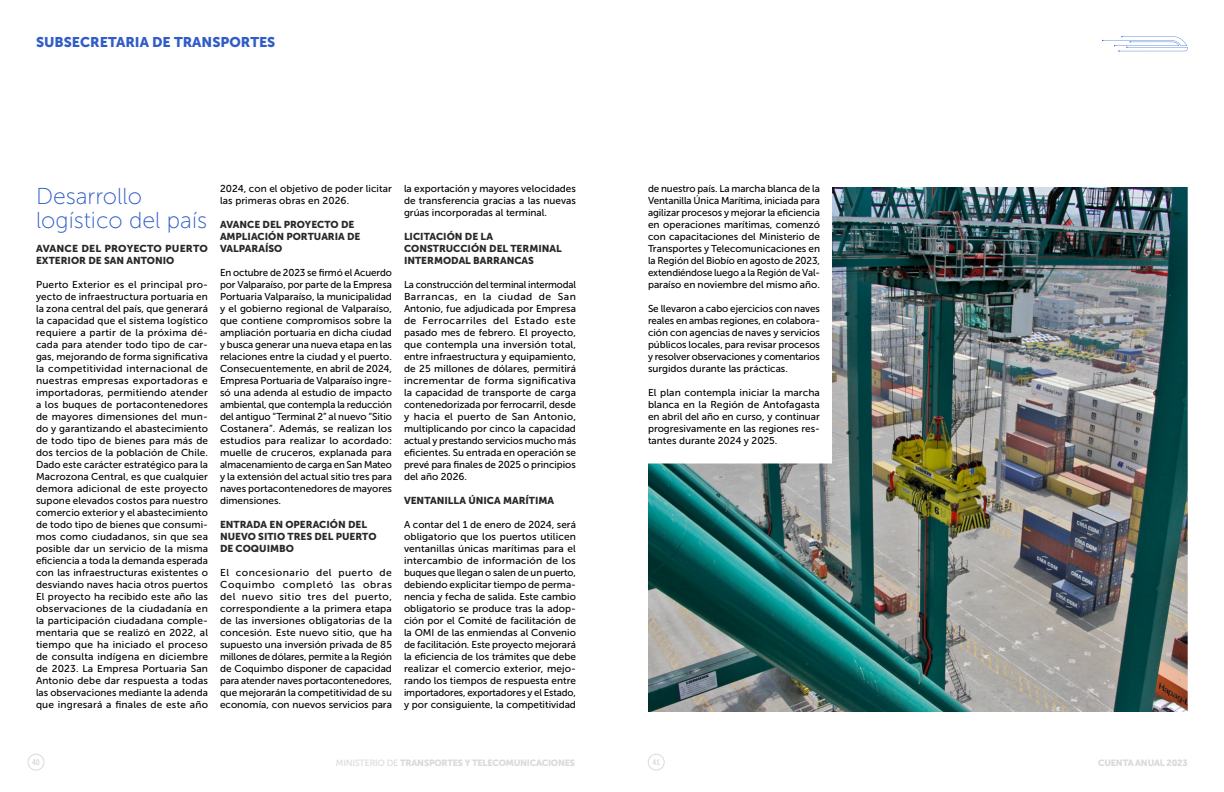
<style>
.page{position:relative;width:1224px;height:792px;background:#fff}
.page>*{position:absolute;margin:0;border:0;box-sizing:border-box;transform-origin:0 0}
.t1{font:23px/24px "Museo Sans 100";color:#305cc7}
.t2{font:14px "Museo Sans 900";color:#305cc7}
.t3{font:10px/12px "Museo Sans 500";color:#000;text-align:justify}
.t4{font:10px/12px "Museo Sans 900";color:#282827}
.t5{font:9px "Museo Sans 900";letter-spacing:-.025em;color:#dadada}
.t6{font:8px "Museo Sans Cond 700";color:#dadada}
.s1{font-family:"Museo Sans 500"}
</style>
<div class="page">
<div style="left:28px;top:754px;width:16px;height:16px;border:1px solid #dadada;border-radius:50%"></div>
<svg style="left:1102px;top:36px;width:86px;height:16px"></svg>
<div style="left:648px;top:754px;width:16px;height:16px;border:1px solid #dadada;border-radius:50%"></div>
<img style="left:648px;top:187px;width:540px;height:525px">
<h2 class="t2" style="left:36px;top:34px;width:241px">SUBSECRETARIA DE TRANSPORTES</h2>
<h1 class="t1" style="left:36px;top:184px;width:173px">Desarrollo logístico del país</h1>
<p class="t4" style="left:36px;top:242px;width:173px">AVANCE DEL PROYECTO PUERTO<br>EXTERIOR DE SAN ANTONIO</p>
<p class="t3" style="left:36px;top:279px;width:174px">Puerto Exterior es el principal pro&shy;yecto de infraestructura portuaria en la zona central del país, que generará la capacidad que el sistema logístico requiere a partir de la próxima dé&shy;cada para atender todo tipo de car&shy;gas, mejorando de forma significativa la competitividad internacional de nuestras empresas exportadoras e importadoras, permitiendo atender a los buques de portacontenedores de mayores dimensiones del mun&shy;do y garantizando el abastecimiento de todo tipo de bienes para más de dos tercios de la población de Chile.<br>Dado este carácter estratégico para la Macrozona Central, es que cualquier demora adicional de este proyecto supone elevados costos para nuestro comercio exterior y el abastecimiento de todo tipo de bienes que consumi&shy;mos como ciudadanos, sin que sea posible dar un servicio de la misma eficiencia a toda la demanda esperada con las infraestructuras existentes o desviando naves hacia otros puertos El proyecto ha recibido este año las observaciones de la ciudadanía en la participación ciudadana comple&shy;mentaria que se realizó en 2022, al tiempo que ha iniciado el proceso de consulta indígena en diciembre de 2023. La Empresa Portuaria San Antonio debe dar respuesta a todas las observaciones mediante la adenda que ingresará a finales de este año</p>
<p class="t3" style="left:220px;top:183px;width:174px">2024, con el objetivo de poder licitar las primeras obras en 2026.</p>
<p class="t4" style="left:220px;top:218px;width:142px">AVANCE DEL PROYECTO DE<br>AMPLIACIÓN PORTUARIA DE<br>VALPARAÍSO</p>
<p class="t3" style="left:220px;top:267px;width:174px">En octubre de 2023 se firmó el Acuerdo por Valparaíso, por parte de la Empresa Portuaria Valparaíso, la municipalidad y el gobierno regional de Valparaíso, que contiene compromisos sobre la ampliación portuaria en dicha ciudad y busca generar una nueva etapa en las relaciones entre la ciudad y el puerto.<br>Consecuentemente, en abril de 2024, Empresa Portuaria de Valparaíso ingre&shy;só una adenda al estudio de impacto ambiental, que contempla la reducción del antiguo “Terminal 2” al nuevo “Sitio Costanera”. Además, se realizan los estudios para realizar lo acordado: muelle de cruceros, explanada para almacenamiento de carga en San Mateo y la extensión del actual sitio tres para naves portacontenedores de mayores dimensiones.</p>
<p class="t4" style="left:220px;top:518px;width:158px">ENTRADA EN OPERACIÓN DEL<br>NUEVO SITIO TRES DEL PUERTO<br>DE COQUIMBO</p>
<p class="t3" style="left:220px;top:567px;width:174px">El concesionario del puerto de Coquimbo completó las obras del nuevo sitio tres del puerto, correspondiente a la primera etapa de las inversiones obligatorias de la concesión. Este nuevo sitio, que ha supuesto una inversión privada de 85 millones de dólares, permite a la Región de Coquimbo disponer de capacidad para atender naves portacontenedores, que mejorarán la competitividad de su economía, con nuevos servicios para</p>
<p class="t3" style="left:404px;top:183px;width:173px">la exportación y mayores velocidades de transferencia gracias a las nuevas grúas incorporadas al terminal.</p>
<p class="t4" style="left:404px;top:230px;width:159px">LICITACIÓN DE LA<br>CONSTRUCCIÓN DEL TERMINAL<br>INTERMODAL BARRANCAS</p>
<p class="t3" style="left:404px;top:279px;width:174px">La construcción del terminal intermodal Barrancas, en la ciudad de San Antonio, fue adjudicada por Empresa de Ferrocarriles del Estado este pasado mes de febrero. El proyecto, que contempla una inversión total, entre infraestructura y equipamiento, de 25 millones de dólares, permitirá incrementar de forma significativa la capacidad de transporte de carga contenedorizada por ferrocarril, desde y hacia el puerto de San Antonio, multiplicando por cinco la capacidad actual y prestando servicios mucho más eficientes. Su entrada en operación se prevé para finales de 2025 o principios del año 2026.</p>
<p class="t4" style="left:404px;top:494px;width:152px">VENTANILLA ÚNICA MARÍTIMA</p>
<p class="t3" style="left:404px;top:519px;width:174px">A contar del 1 de enero de 2024, será obligatorio que los puertos utilicen ventanillas únicas marítimas para el intercambio de información de los buques que llegan o salen de un puerto, debiendo explicitar tiempo de perma&shy;nencia y fecha de salida. Este cambio obligatorio se produce tras la adop&shy;ción por el Comité de facilitación de la OMI de las enmiendas al Convenio de facilitación. Este proyecto mejorará la eficiencia de los trámites que debe realizar el comercio exterior, mejo&shy;rando los tiempos de respuesta entre importadores, exportadores y el Estado, y por consiguiente, la competitividad</p>
<p class="t6" style="left:32px;top:758px;width:9px">40</p>
<p class="t5" style="left:336px;top:757px;width:241px"><span class="s1">MINISTERIO DE</span> TRANSPORTES Y TELECOMUNICACIONES</p>
<p class="t3" style="left:648px;top:183px;width:174px">de nuestro país. La marcha blanca de la Ventanilla Única Marítima, iniciada para agilizar procesos y mejorar la eficiencia en operaciones marítimas, comenzó con capacitaciones del Ministerio de Transportes y Telecomunicaciones en la Región del Biobío en agosto de 2023, extendiéndose luego a la Región de Val&shy;paraíso en noviembre del mismo año.</p>
<p class="t3" style="left:648px;top:303px;width:174px">Se llevaron a cabo ejercicios con naves reales en ambas regiones, en colabora&shy;ción con agencias de naves y servicios públicos locales, para revisar procesos y resolver observaciones y comentarios surgidos durante las prácticas.</p>
<p class="t3" style="left:648px;top:387px;width:174px">El plan contempla iniciar la marcha blanca en la Región de Antofagasta en abril del año en curso, y continuar progresivamente en las regiones res&shy;tantes durante 2024 y 2025.</p>
<p class="t6" style="left:653px;top:758px;width:9px">41</p>
<p class="t5" style="left:1098px;top:757px;width:91px">CUENTA ANUAL 2023</p>
</div>
